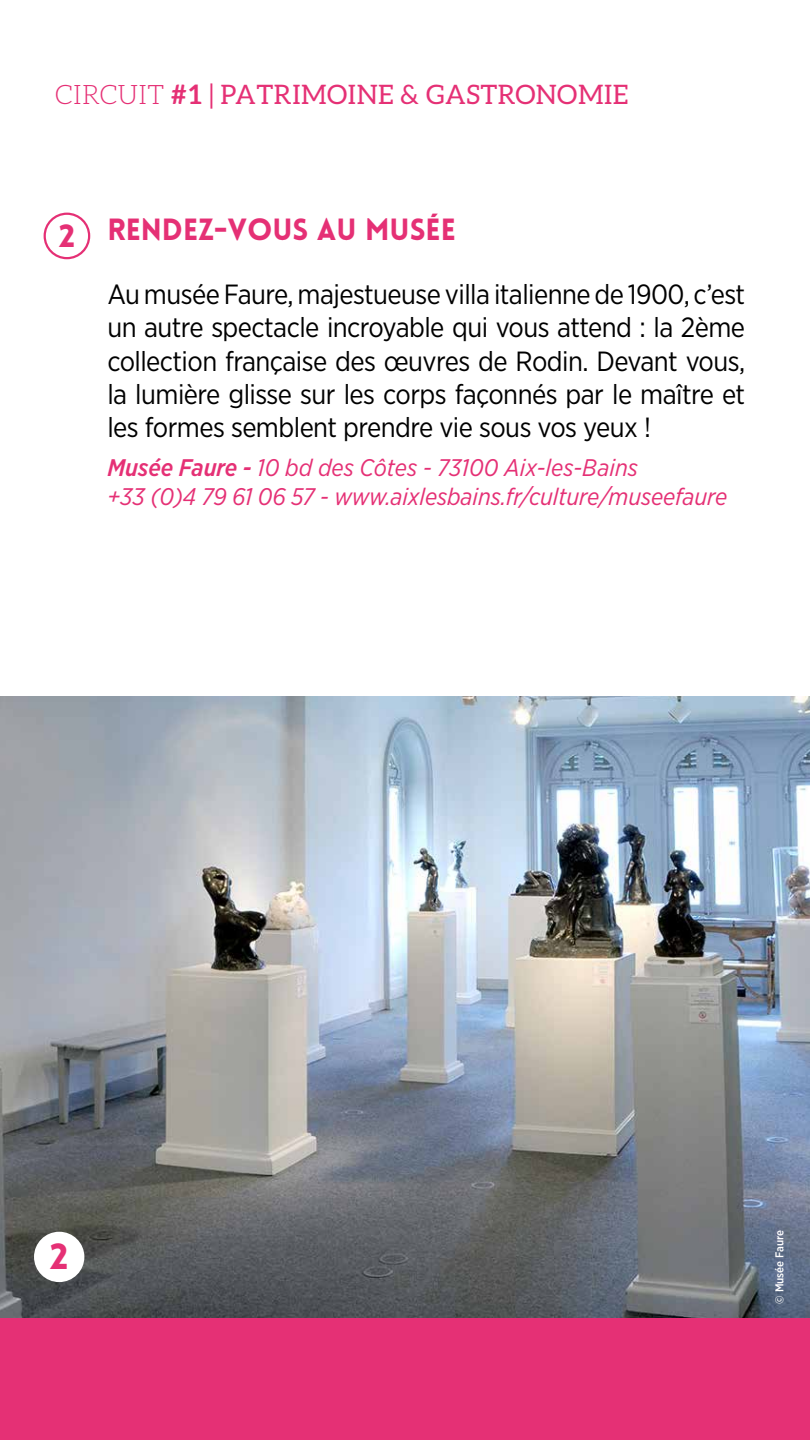
<style>
.page{position:relative;width:810px;height:1440px;background:#fff}
.page>*{position:absolute;margin:0;border:0;box-sizing:border-box;transform-origin:0 0}
.t1{font:900 35.55px "Lovelo";color:#e53075}
.t2{font:900 31.35px "Lovelo";color:#e53075}
.t3{font:900 30px "Lovelo";color:#e53075}
.t4{font:27.75px/33.3px "Gotham Narrow";letter-spacing:-.02em;color:#000;text-align:justify}
.t5{font:26.85px "Aleo";letter-spacing:.02em;color:#e53075}
.t6{font:italic 24px/28.8px "Gotham Narrow";letter-spacing:-.005em;color:#e53075}
.t7{font:500 11.4px "Gotham Narrow";color:#fff}
.s1{font-weight:300}
.s2{font-weight:700}
.s3{font-weight:500}
</style>
<div class="page">
<div style="left:0;top:1318px;width:810px;height:122px;background:#e53075"></div>
<div style="left:44px;top:213px;width:46px;height:46px;border:2px solid #e53075;border-radius:50%"></div>
<img style="left:0;top:697px;width:810px;height:621px">
<div style="left:34px;top:1232px;width:50px;height:50px;background:#fff;border-radius:50%"></div>
<p class="t5" style="left:55px;top:79px;width:575px"><span class="s1">CIRCUIT</span> <span class="s2">#1</span> | PATRIMOINE &amp; GASTRONOMIE</p>
<p class="t2" style="left:59px;top:216px;width:18px">2</p>
<p class="t3" style="left:107px;top:211px;width:350px">RENDEZ-VOUS AU MUSÉE</p>
<p class="t4" style="left:107px;top:277px;width:639px">Au musée Faure, majestueuse villa italienne de 1900, c’est un autre spectacle incroyable qui vous attend : la 2ème collection française des œuvres de Rodin. Devant vous, la lumière glisse sur les corps façonnés par le maître et les formes semblent prendre vie sous vos yeux !</p>
<p class="t6" style="left:107px;top:453px;width:622px"><span class="s3">Musée Faure -</span> 10 bd des Côtes - 73100 Aix-les-Bains<br>+33 (0)4 79 61 06 57 - www.aixlesbains.fr/culture/museefaure</p>
<p class="t1" style="left:50px;top:1235px;width:20px">2</p>
<p class="t1" style="left:43px;top:1249px;width:20px">2</p>
<p class="t7" style="left:772px;top:1304px;width:75px;rotate:-90deg">© Musée Faure</p>
</div>
